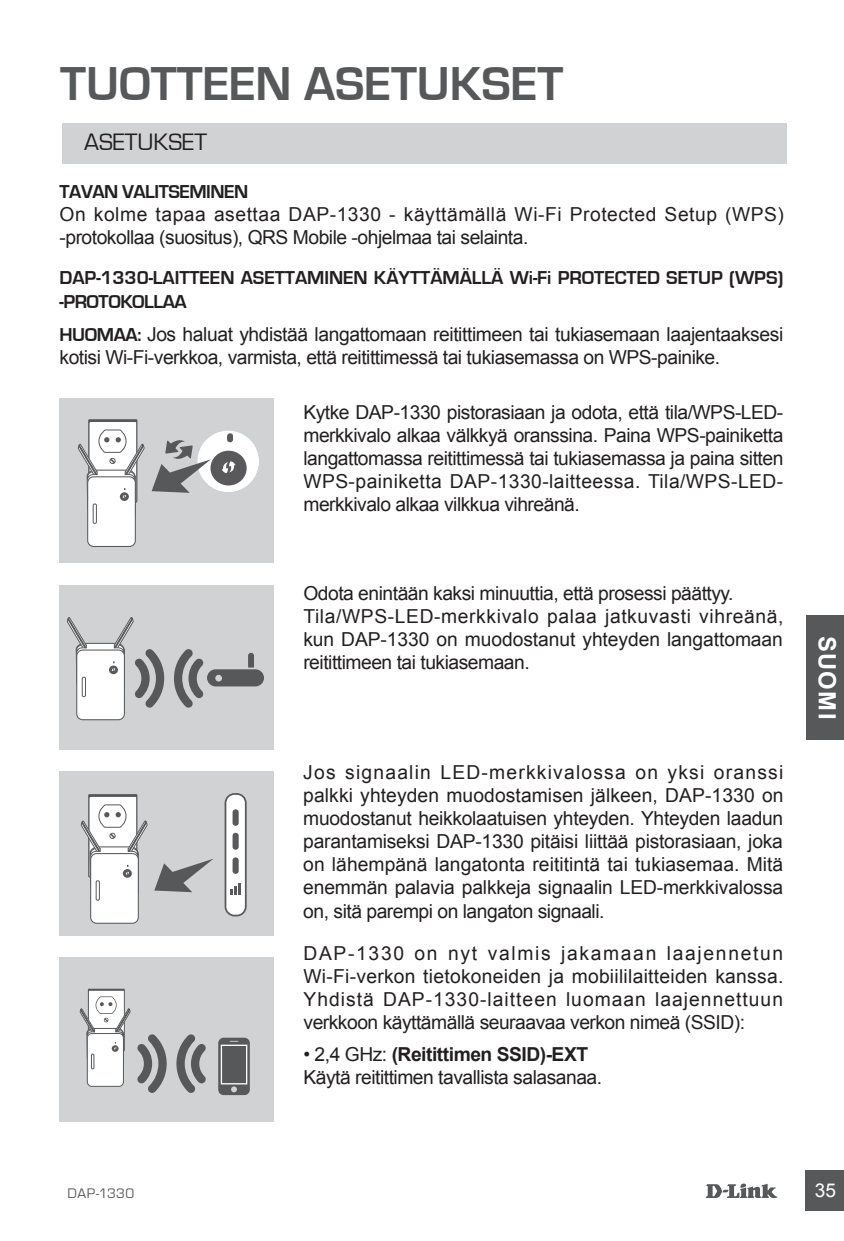
<style>
.page{position:relative;width:844px;height:1241px;background:#fff}
.page>*{position:absolute;margin:0;border:0;box-sizing:border-box;transform-origin:0 0}
.t1{font:700 49px "Eurostile";color:#57585a}
.t2{font:24.5px "Eurostile";color:#231f20}
.t3{font:700 23.8px "Arial";letter-spacing:.06em;color:#fff}
.t4{font:19.25px/23.1px "Arial";letter-spacing:-.025em;color:#231f20;text-align:justify}
.t5{font:19.25px/23.1px "Arial";letter-spacing:-.005em;color:#231f20}
.t6{font:19.25px/23.1px "Arial";letter-spacing:.025em;color:#231f20}
.t7{font:700 19.25px/23.1px "Eurostile";letter-spacing:-.005em;color:#231f20}
.t8{font:700 19.25px "Eurostile";letter-spacing:-.025em;color:#231f20}
.t9{font:18.9px "Arial";color:#fff}
.t10{font:14.35px "Eurostile";letter-spacing:.03em;color:#57585a}
.s1{font-family:"Eurostile";font-weight:700}
.s2{font-weight:700}
</style>
<div class="page">
<svg style="left:706px;top:1183px;width:71px;height:14px"></svg>
<div style="left:804px;top:1170px;width:39px;height:40px;background:#57585a"></div>
<div style="left:806px;top:615px;width:37px;height:124px;background:#57585a"></div>
<div style="left:62px;top:123px;width:724px;height:40px;background:#d1d2d4"></div>
<div style="left:60px;top:957px;width:214px;height:164px;background:#d1d2d4"></div>
<svg style="left:218px;top:1037px;width:32px;height:57px;background:#6d6e6f"></svg>
<div style="left:88px;top:988px;width:37px;height:63px;background:#57585a"></div>
<div style="left:89px;top:990px;width:35px;height:60px;background:#fff"></div>
<svg style="left:176px;top:1034px;width:30px;height:59px"></svg>
<svg style="left:137px;top:1034px;width:30px;height:59px"></svg>
<div style="left:60px;top:771px;width:214px;height:164px;background:#d1d2d4"></div>
<svg style="left:154px;top:859px;width:59px;height:33px"></svg>
<div style="left:88px;top:794px;width:49px;height:83px;background:#57585a"></div>
<div style="left:89px;top:796px;width:47px;height:80px;background:#fff"></div>
<div style="left:60px;top:585px;width:214px;height:164px;background:#d1d2d4"></div>
<svg style="left:174px;top:649px;width:90px;height:59px"></svg>
<div style="left:60px;top:398px;width:214px;height:165px;background:#d1d2d4"></div>
<div style="left:88px;top:419px;width:49px;height:83px;background:#57585a"></div>
<div style="left:89px;top:422px;width:47px;height:80px;background:#fff"></div>
<svg style="left:152px;top:430px;width:107px;height:63px"></svg>
<div style="left:225px;top:793px;width:21px;height:122px;background:#fff;border-radius:9px"></div>
<div style="left:224px;top:793px;width:22px;height:123px;border:2px solid #59595b;border-radius:9px"></div>
<div style="left:232px;top:809px;width:6px;height:16px;background:#59595b;border-radius:3px"></div>
<div style="left:232px;top:832px;width:6px;height:17px;background:#59595b;border-radius:3px"></div>
<div style="left:232px;top:857px;width:6px;height:16px;background:#59595b;border-radius:3px"></div>
<svg style="left:230px;top:883px;width:11px;height:11px"></svg>
<div style="left:88px;top:476px;width:47px;height:70px;background:#fff;border-radius:6px"></div>
<div style="left:87px;top:476px;width:49px;height:71px;border:1px solid #595a5b;border-radius:6px"></div>
<div style="left:93px;top:503px;width:4px;height:20px;border:1px solid #595a5b"></div>
<svg style="left:78px;top:429px;width:67px;height:93px"></svg>
<div style="left:77px;top:650px;width:47px;height:69px;background:#fff;border-radius:6px"></div>
<div style="left:76px;top:649px;width:49px;height:71px;border:1px solid #595a5b;border-radius:6px"></div>
<svg style="left:67px;top:617px;width:97px;height:91px"></svg>
<div style="left:91px;top:853px;width:47px;height:70px;background:#fff;border-radius:6px"></div>
<div style="left:90px;top:852px;width:49px;height:71px;border:1px solid #595a5b;border-radius:6px"></div>
<div style="left:96px;top:880px;width:4px;height:20px;border:1px solid #595a5b"></div>
<svg style="left:81px;top:804px;width:67px;height:95px"></svg>
<div style="left:87px;top:1033px;width:36px;height:53px;background:#fff;border-radius:5px"></div>
<div style="left:87px;top:1032px;width:37px;height:54px;border:1px solid #595a5b;border-radius:5px"></div>
<svg style="left:80px;top:996px;width:50px;height:72px"></svg>
<h1 class="t1" style="left:60px;top:58px;width:504px">TUOTTEEN ASETUKSET</h1>
<p class="t2" style="left:84px;top:129px;width:124px">ASETUKSET</p>
<p class="t8" style="left:60px;top:181px;width:190px">TAVAN VALITSEMINEN</p>
<p class="t6" style="left:60px;top:203px;width:725px">On kolme tapaa asettaa DAP-1330 - käyttämällä Wi-Fi Protected Setup (WPS) -protokollaa (suositus), QRS Mobile -ohjelmaa tai selainta.</p>
<p class="t7" style="left:60px;top:267px;width:725px">DAP-1330-LAITTEEN ASETTAMINEN KÄYTTÄMÄLLÄ Wi-Fi PROTECTED SETUP (WPS) -PROTOKOLLAA</p>
<p class="t4" style="left:60px;top:323px;width:725px"><span class="s1">HUOMAA:</span> Jos haluat yhdistää langattomaan reitittimeen tai tukiasemaan laajentaaksesi kotisi Wi-Fi-verkkoa, varmista, että reitittimessä tai tukiasemassa on WPS-painike.</p>
<p class="t4" style="left:303px;top:400px;width:481px">Kytke DAP-1330 pistorasiaan ja odota, että tila/WPS-LED&shy;merkkivalo alkaa välkkyä oranssina. Paina WPS-painiketta langattomassa reitittimessä tai tukiasemassa ja paina sitten WPS-painiketta DAP-1330-laitteessa. Tila/WPS-LED&shy;merkkivalo alkaa vilkkua vihreänä.</p>
<p class="t5" style="left:303px;top:582px;width:481px">Odota enintään kaksi minuuttia, että prosessi päättyy.<br>Tila/WPS-LED-merkkivalo palaa jatkuvasti vihreänä, kun DAP-1330 on muodostanut yhteyden langattomaan reitittimeen tai tukiasemaan.</p>
<p class="t4" style="left:303px;top:760px;width:481px">Jos signaalin LED-merkkivalossa on yksi oranssi palkki yhteyden muodostamisen jälkeen, DAP-1330 on muodostanut heikkolaatuisen yhteyden. Yhteyden laadun parantamiseksi DAP-1330 pitäisi liittää pistorasiaan, joka on lähempänä langatonta reititintä tai tukiasemaa. Mitä enemmän palavia palkkeja signaalin LED-merkkivalossa on, sitä parempi on langaton signaali.</p>
<p class="t4" style="left:303px;top:941px;width:481px">DAP-1330 on nyt valmis jakamaan laajennetun Wi-Fi-verkon tietokoneiden ja mobiililaitteiden kanssa.<br>Yhdistä DAP-1330-laitteen luomaan laajennettuun verkkoon käyttämällä seuraavaa verkon nimeä (SSID):</p>
<p class="t4" style="left:303px;top:1042px;width:300px">• 2,4 GHz: <span class="s2">(Reitittimen SSID)-EXT<br></span>Käytä reitittimen tavallista salasanaa.</p>
<p class="t3" style="left:842px;top:635px;width:85px;rotate:90deg">SUOMI</p>
<p class="t10" style="left:67px;top:1185px;width:68px">DAP-1330</p>
<p class="t9" style="left:814px;top:1177px;width:23px">35</p>
</div>
